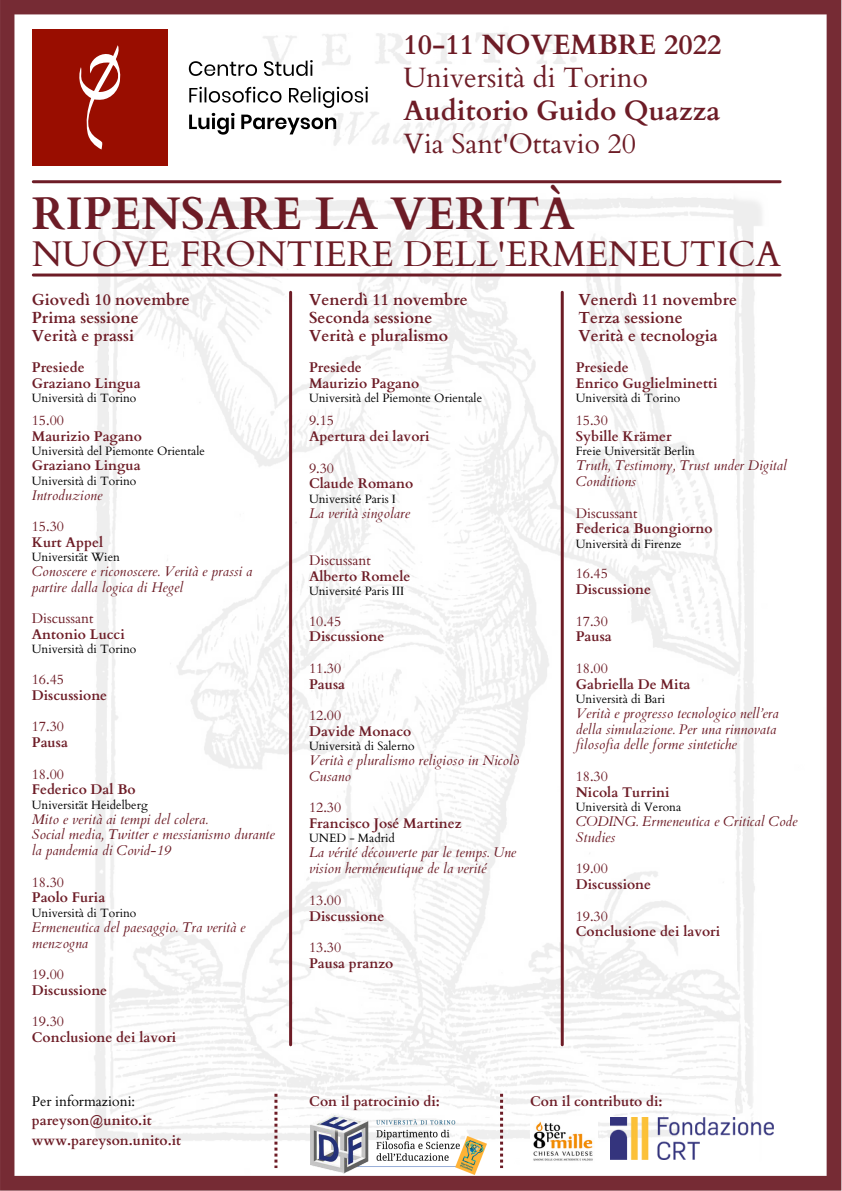
<style>
.page{position:relative;width:842px;height:1191px;background:#fff}
.page>*{position:absolute;margin:0;border:0;box-sizing:border-box;transform-origin:0 0}
.t1{font:700 45.7px "Cardo";color:#6d1c26}
.t2{font:35.7px "Cardo";color:#6d1c26}
.t3{font:700 28px "Cardo";color:#6d1c26}
.t4{font:28px "Cardo";color:#6d1c26}
.t5{font:700 16px/18px "Cardo";color:#6d1c26}
.t6{font:italic 14px/15.7px "Cardo";color:#6d1c26}
.t7{font:700 14px/15.7px "Cardo";color:#6d1c26}
.t8{font:14px "Cardo";color:#6d1c26}
.t9{font:14px "Cardo";color:#000}
.t10{font:12px "Cardo";color:#000}
</style>
<div class="page">
<img style="left:0;top:0;width:841px;height:1190px">
<hr style="left:33px;top:180px;width:747px;height:3px;background:#6d1c26">
<div style="left:32px;top:29px;width:136px;height:136px;background:#990d00"></div>
<svg style="left:79px;top:45px;width:42px;height:104px"></svg>
<svg style="left:189px;top:60px;width:179px;height:75px"></svg>
<hr style="left:289px;top:292px;width:3px;height:752px;background:#6d1c26">
<img style="left:530px;top:1117px;width:68px;height:50px">
<img style="left:610px;top:1117px;width:163px;height:42px">
<img style="left:311px;top:1113px;width:175px;height:61px">
<svg style="left:500px;top:1093px;width:3px;height:74px"></svg>
<svg style="left:274px;top:1093px;width:3px;height:74px"></svg>
<hr style="left:561px;top:292px;width:3px;height:752px;background:#6d1c26">
<hr style="left:33px;top:273px;width:747px;height:3px;background:#6d1c26">
<h3 class="t3" style="left:403px;top:26px;width:319px">10-11 NOVEMBRE 2022</h3>
<h3 class="t4" style="left:403px;top:59px;width:246px">Università di Torino</h3>
<h3 class="t3" style="left:403px;top:92px;width:318px">Auditorio Guido Quazza</h3>
<h3 class="t4" style="left:403px;top:125px;width:234px">Via Sant'Ottavio 20</h3>
<h1 class="t1" style="left:32px;top:184px;width:544px">RIPENSARE LA VERITÀ</h1>
<h2 class="t2" style="left:32px;top:231px;width:751px">NUOVE FRONTIERE DELL'ERMENEUTICA</h2>
<p class="t5" style="left:32px;top:290px;width:159px">Giovedì 10 novembre<br>Prima sessione<br>Verità e prassi</p>
<p class="t7" style="left:32px;top:360px;width:110px">Presiede<br>Graziano Lingua</p>
<p class="t10" style="left:32px;top:390px;width:106px">Università di Torino</p>
<p class="t8" style="left:32px;top:411px;width:34px">15.00</p>
<p class="t7" style="left:32px;top:429px;width:112px">Maurizio Pagano</p>
<p class="t10" style="left:32px;top:443px;width:175px">Università del Piemonte Orientale</p>
<p class="t7" style="left:32px;top:458px;width:110px">Graziano Lingua</p>
<p class="t10" style="left:32px;top:472px;width:106px">Università di Torino</p>
<p class="t6" style="left:32px;top:487px;width:72px">Introduzione</p>
<p class="t8" style="left:32px;top:517px;width:34px">15.30</p>
<p class="t7" style="left:32px;top:534px;width:73px">Kurt Appel</p>
<p class="t10" style="left:32px;top:549px;width:90px">Universität Wien</p>
<p class="t6" style="left:32px;top:564px;width:222px">Conoscere e riconoscere. Verità e prassi a partire dalla logica di Hegel</p>
<p class="t8" style="left:32px;top:609px;width:63px">Discussant</p>
<p class="t7" style="left:32px;top:627px;width:95px">Antonio Lucci</p>
<p class="t10" style="left:32px;top:641px;width:106px">Università di Torino</p>
<p class="t8" style="left:32px;top:670px;width:34px">16.45</p>
<p class="t7" style="left:32px;top:687px;width:77px">Discussione</p>
<p class="t8" style="left:32px;top:717px;width:34px">17.30</p>
<p class="t7" style="left:32px;top:734px;width:38px">Pausa</p>
<p class="t8" style="left:32px;top:764px;width:34px">18.00</p>
<p class="t7" style="left:32px;top:782px;width:105px">Federico Dal Bo</p>
<p class="t10" style="left:32px;top:796px;width:117px">Universität Heidelberg</p>
<p class="t6" style="left:32px;top:811px;width:245px">Mito e verità ai tempi del colera.<br>Social media, Twitter e messianismo durante la pandemia di Covid-19</p>
<p class="t8" style="left:32px;top:872px;width:34px">18.30</p>
<p class="t7" style="left:32px;top:890px;width:75px">Paolo Furia</p>
<p class="t10" style="left:32px;top:904px;width:106px">Università di Torino</p>
<p class="t6" style="left:32px;top:919px;width:215px">Ermeneutica del paesaggio. Tra verità e menzogna</p>
<p class="t8" style="left:32px;top:965px;width:34px">19.00</p>
<p class="t7" style="left:32px;top:982px;width:77px">Discussione</p>
<p class="t8" style="left:32px;top:1012px;width:34px">19.30</p>
<p class="t7" style="left:32px;top:1029px;width:146px">Conclusione dei lavori</p>
<p class="t9" style="left:32px;top:1091px;width:105px">Per informazioni:</p>
<p class="t7" style="left:32px;top:1111px;width:151px;line-height:19.5px">pareyson@unito.it www.pareyson.unito.it</p>
<p class="t5" style="left:309px;top:290px;width:160px">Venerdì 11 novembre<br>Seconda sessione<br>Verità e pluralismo</p>
<p class="t7" style="left:309px;top:360px;width:112px">Presiede<br>Maurizio Pagano</p>
<p class="t10" style="left:309px;top:390px;width:175px">Università del Piemonte Orientale</p>
<p class="t8" style="left:309px;top:411px;width:27px">9.15</p>
<p class="t7" style="left:309px;top:429px;width:122px">Apertura dei lavori</p>
<p class="t8" style="left:309px;top:458px;width:27px">9.30</p>
<p class="t7" style="left:309px;top:476px;width:106px">Claude Romano</p>
<p class="t10" style="left:309px;top:490px;width:88px">Université Paris I</p>
<p class="t6" style="left:309px;top:505px;width:103px">La verità singolare</p>
<p class="t8" style="left:309px;top:551px;width:63px">Discussant</p>
<p class="t7" style="left:309px;top:568px;width:103px">Alberto Romele</p>
<p class="t10" style="left:309px;top:583px;width:97px">Université Paris III</p>
<p class="t8" style="left:309px;top:611px;width:34px">10.45</p>
<p class="t7" style="left:309px;top:629px;width:77px">Discussione</p>
<p class="t8" style="left:309px;top:659px;width:34px">11.30</p>
<p class="t7" style="left:309px;top:676px;width:38px">Pausa</p>
<p class="t8" style="left:309px;top:706px;width:34px">12.00</p>
<p class="t7" style="left:309px;top:723px;width:104px">Davide Monaco</p>
<p class="t10" style="left:309px;top:738px;width:107px">Università di Salerno</p>
<p class="t6" style="left:309px;top:752px;width:212px">Verità e pluralismo religioso in Nicolò<br>Cusano</p>
<p class="t8" style="left:309px;top:798px;width:34px">12.30</p>
<p class="t7" style="left:309px;top:815px;width:154px">Francisco José Martinez</p>
<p class="t10" style="left:309px;top:830px;width:87px">UNED - Madrid</p>
<p class="t6" style="left:309px;top:845px;width:209px">La vérité découverte par le temps. Une vision herméneutique de la verité</p>
<p class="t8" style="left:309px;top:890px;width:34px">13.00</p>
<p class="t7" style="left:309px;top:908px;width:77px">Discussione</p>
<p class="t8" style="left:309px;top:938px;width:34px">13.30</p>
<p class="t7" style="left:309px;top:955px;width:86px">Pausa pranzo</p>
<p class="t5" style="left:578px;top:290px;width:160px">Venerdì 11 novembre<br>Terza sessione<br>Verità e tecnologia</p>
<p class="t7" style="left:576px;top:360px;width:143px">Presiede<br>Enrico Guglielminetti</p>
<p class="t10" style="left:576px;top:390px;width:106px">Università di Torino</p>
<p class="t8" style="left:576px;top:411px;width:34px">15.30</p>
<p class="t7" style="left:576px;top:429px;width:97px">Sybille Krämer</p>
<p class="t10" style="left:576px;top:443px;width:121px">Freie Universität Berlin</p>
<p class="t6" style="left:576px;top:458px;width:213px">Truth, Testimony, Trust under Digital<br>Conditions</p>
<p class="t8" style="left:576px;top:503px;width:63px">Discussant</p>
<p class="t7" style="left:576px;top:521px;width:138px">Federica Buongiorno</p>
<p class="t10" style="left:576px;top:535px;width:107px">Università di Firenze</p>
<p class="t8" style="left:576px;top:564px;width:34px">16.45</p>
<p class="t7" style="left:576px;top:582px;width:77px">Discussione</p>
<p class="t8" style="left:576px;top:611px;width:34px">17.30</p>
<p class="t7" style="left:576px;top:629px;width:38px">Pausa</p>
<p class="t8" style="left:576px;top:659px;width:34px">18.00</p>
<p class="t7" style="left:576px;top:676px;width:116px">Gabriella De Mita</p>
<p class="t10" style="left:576px;top:691px;width:91px">Università di Bari</p>
<p class="t6" style="left:576px;top:705px;width:204px">Verità e progresso tecnologico nell’era della simulazione. Per una rinnovata filosofia delle forme sintetiche</p>
<p class="t8" style="left:576px;top:767px;width:34px">18.30</p>
<p class="t7" style="left:576px;top:784px;width:95px">Nicola Turrini</p>
<p class="t10" style="left:576px;top:799px;width:107px">Università di Verona</p>
<p class="t6" style="left:576px;top:813px;width:223px">CODING. Ermeneutica e Critical Code<br>Studies</p>
<p class="t8" style="left:576px;top:859px;width:34px">19.00</p>
<p class="t7" style="left:576px;top:876px;width:77px">Discussione</p>
<p class="t8" style="left:576px;top:906px;width:34px">19.30</p>
<p class="t7" style="left:576px;top:923px;width:146px">Conclusione dei lavori</p>
<p class="t7" style="left:309px;top:1093px;width:132px">Con il patrocinio di:</p>
<p class="t7" style="left:530px;top:1093px;width:134px">Con il contributo di:</p>
</div>
